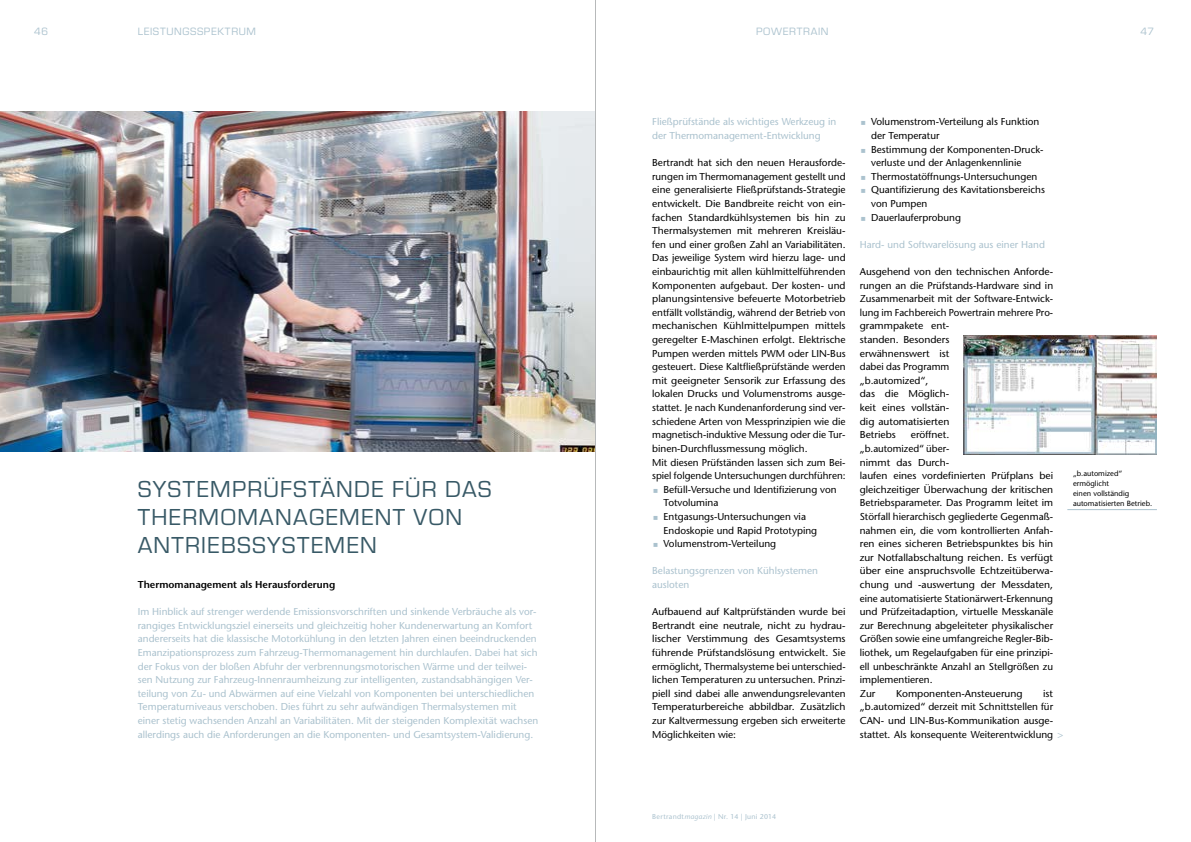
<style>
.page{position:relative;width:1191px;height:842px;background:#fff}
.page>*{position:absolute;margin:0;border:0;box-sizing:border-box;transform-origin:0 0}
.t1{font:24px/28px "Eurostile";letter-spacing:.05em;color:#385966}
.t2{font:11px "Eurostile";letter-spacing:.055em;color:#abc2ce}
.t3{font:500 10px/13.6px "Stone Sans Std";color:#000}
.t4{font:500 10px/13.6px "Stone Sans Std";color:#abc2ce}
.t5{font:600 10px "Stone Sans Std";color:#000}
.t6{font:500 7.5px/10px "Stone Sans Std";color:#000}
.t7{font:500 7px "Stone Sans Std";letter-spacing:.04em;color:#abc2ce}
.s1{color:#abc2ce}
.s2{font-style:italic}
</style>
<div class="page">
<img style="left:963px;top:335px;width:194px;height:119px">
<img style="left:0;top:112px;width:595px;height:340px">
<hr style="left:1067px;top:509px;width:90px;height:1px;background:#abc2ce">
<hr style="left:595px;top:0;width:1px;height:842px;background:#b7b9ba">
<p class="t2" style="left:34px;top:26px;width:16px">46</p>
<p class="t2" style="left:138px;top:26px;width:118px">LEISTUNGSSPEKTRUM</p>
<p class="t2" style="left:756px;top:26px;width:74px">POWERTRAI N</p>
<p class="t2" style="left:1140px;top:26px;width:15px">47</p>
<p class="t4" style="left:652px;top:115px;width:185px">Fließprüfstände als wichtiges Werkzeug in der Thermomanagement-Entwicklung</p>
<p class="t3" style="left:652px;top:156px;width:195px">Bertrandt hat sich den neuen Herausforde-</p>
<p class="t3" style="left:652px;top:169px;width:195px">rungen im Thermomanagement gestellt und</p>
<p class="t3" style="left:652px;top:183px;width:195px">eine generalisierte Fließprüfstands-Strategie</p>
<p class="t3" style="left:652px;top:197px;width:195px">entwickelt. Die Bandbreite reicht von ein-</p>
<p class="t3" style="left:652px;top:210px;width:195px">fachen Standardkühlsystemen bis hin zu</p>
<p class="t3" style="left:652px;top:224px;width:195px">Thermalsystemen mit mehreren Kreisläu-</p>
<p class="t3" style="left:652px;top:237px;width:195px">fen und einer großen Zahl an Variabilitäten.</p>
<p class="t3" style="left:652px;top:251px;width:195px">Das jeweilige System wird hierzu lage- und</p>
<p class="t3" style="left:652px;top:265px;width:195px">einbaurichtig mit allen kühlmittelführenden</p>
<p class="t3" style="left:652px;top:278px;width:195px">Komponenten aufgebaut. Der kosten- und</p>
<p class="t3" style="left:652px;top:292px;width:195px">planungsintensive befeuerte Motorbetrieb</p>
<p class="t3" style="left:652px;top:306px;width:195px">entfällt vollständig, während der Betrieb von</p>
<p class="t3" style="left:652px;top:319px;width:195px">mechanischen Kühlmittelpumpen mittels</p>
<p class="t3" style="left:652px;top:333px;width:195px">geregelter E-Maschinen erfolgt. Elektrische</p>
<p class="t3" style="left:652px;top:346px;width:195px">Pumpen werden mittels PWM oder LIN-Bus</p>
<p class="t3" style="left:652px;top:360px;width:195px">gesteuert. Diese Kaltfließprüfstände werden</p>
<p class="t3" style="left:652px;top:374px;width:195px">mit geeigneter Sensorik zur Erfassung des</p>
<p class="t3" style="left:652px;top:387px;width:195px">lokalen Drucks und Volumenstroms ausge-</p>
<p class="t3" style="left:652px;top:401px;width:195px">stattet. Je nach Kundenanforderung sind ver-</p>
<p class="t3" style="left:652px;top:414px;width:195px">schiedene Arten von Messprinzipien wie die</p>
<p class="t3" style="left:652px;top:428px;width:195px">magnetisch-induktive Messung oder die Tur-</p>
<p class="t3" style="left:652px;top:442px;width:157px">binen-Durchflussmessung möglich.</p>
<p class="t3" style="left:652px;top:455px;width:195px">Mit diesen Prüfständen lassen sich zum Bei-</p>
<p class="t3" style="left:652px;top:469px;width:195px">spiel folgende Untersuchungen durchführen:</p>
<p class="t3" style="left:663px;top:482px;width:175px">Befüll-Versuche und Identifizierung von</p>
<p class="t3" style="left:663px;top:496px;width:56px">Totvolumina</p>
<p class="t3" style="left:663px;top:510px;width:144px">Entgasungs-Untersuchungen via</p>
<p class="t3" style="left:663px;top:523px;width:155px">Endoskopie und Rapid Prototyping</p>
<p class="t3" style="left:663px;top:537px;width:114px">Volumenstrom-Verteilung</p>
<p class="t4" style="left:652px;top:564px;width:167px">Belastungsgrenzen von Kühlsystemen ausloten</p>
<p class="t3" style="left:652px;top:605px;width:195px;text-align:justify">Aufbauend auf Kaltprüfständen wurde bei Bertrandt eine neutrale, nicht zu hydrau&shy;lischer Verstimmung des Gesamtsystems führende Prüfstandslösung entwickelt. Sie ermöglicht, Thermalsysteme bei unterschied&shy;lichen Temperaturen zu untersuchen. Prinzi&shy;piell sind dabei alle anwendungsrelevanten Temperaturbereiche abbildbar. Zusätzlich zur Kaltvermessung ergeben sich erweiterte Möglichkeiten wie:</p>
<p class="t3" style="left:871px;top:115px;width:175px">Volumenstrom-Verteilung als Funktion der Temperatur<br>Bestimmung der Komponenten-Druck&shy;verluste und der Anlagenkennlinie<br>Thermostatöffnungs-Untersuchungen<br>Quantifizierung des Kavitationsbereichs von Pumpen<br>Dauerlauferprobung</p>
<p class="t4" style="left:859px;top:237px;width:187px">Hard- und Softwarelösung aus einer Hand</p>
<p class="t3" style="left:859px;top:265px;width:195px">Ausgehend von den technischen Anforde&shy;rungen an die Prüfstands-Hardware sind in<br>Zusammenarbeit mit der Software-Entwick&shy;lung im Fachbereich Powertrain mehrere Pro&shy;grammpakete ent-<br>standen. Besonders<br>erwähnenswert ist<br>dabei das Programm<br>„b.automized“,<br>das die Möglich-<br>keit eines vollstän-<br>dig automatisierten<br>Betriebs</p>
<p class="t3" style="left:859px;top:428px;width:195px;text-indent:51px">eröffnet.<br>„b.automized“ über-<br>nimmt das Durch-<br>laufen eines vordefinierten Prüfplans bei gleichzeitiger Überwachung der kritischen Betriebsparameter. Das Programm leitet im Störfall hierarchisch gegliederte Gegenmaß&shy;nahmen ein, die vom kontrollierten Anfah&shy;ren eines sicheren Betriebspunktes bis hin zur Notfallabschaltung reichen. Es verfügt über eine anspruchsvolle Echtzeitüberwa&shy;chung und -auswertung der Messdaten, eine automatisierte Stationärwert-Erkennung und Prüfzeitadaption, virtuelle Messkanäle zur Berechnung abgeleiteter physikalischer Größen sowie eine umfangreiche Regler-Bib&shy;liothek, um Regelaufgaben für eine prinzipi&shy;ell unbeschränkte Anzahl an Stellgrößen zu implementieren.<br>Zur</p>
<h1 class="t1" style="left:138px;top:476px;width:355px">SYSTEMPRÜFSTÄNDE FÜR DAS<br>THERMOMANAGEMENT VON<br>ANTRIEBSSYSTEMEN</h1>
<p class="t6" style="left:1073px;top:468px;width:81px">„b.automized“ ermöglicht<br>einen vollständig automatisierten Betrieb.</p>
<p class="t5" style="left:138px;top:578px;width:199px">Thermomanagement als Herausforderung</p>
<p class="t4" style="left:138px;top:605px;width:402px">Im Hinblick auf strenger werdende Emissionsvorschriften und sinkende Verbräuche als vor&shy;rangiges Entwicklungsziel einerseits und gleichzeitig hoher Kundenerwartung an Komfort andererseits hat die klassische Motorkühlung in den letzten Jahren einen beeindruckenden Emanzipationsprozess zum Fahrzeug-Thermomanagement hin durchlaufen. Dabei hat sich der Fokus von der bloßen Abfuhr der verbrennungsmotorischen Wärme und der teilwei&shy;sen Nutzung zur Fahrzeug-Innenraumheizung zur intelligenten, zustandsabhängigen Ver&shy;teilung von Zu- und Abwärmen auf eine Vielzahl von Komponenten bei unterschiedlichen Temperaturniveaus verschoben. Dies führt zu sehr aufwändigen Thermalsystemen mit einer stetig wachsenden Anzahl an Variabilitäten. Mit der steigenden Komplexität wachsen allerdings auch die Anforderungen an die Komponenten- und Gesamtsystem-Validierung.</p>
<p class="t3" style="left:859px;top:686px;width:205px;text-indent:183px">ist „b.automized“ derzeit mit Schnittstellen für CAN- und LIN-Bus-Kommunikation ausge&shy;stattet. Als konsequente Weiterentwicklung <span class="s1">&gt;</span></p>
<p class="t3" style="left:896px;top:686px;width:128px">Komponenten-Ansteuerung</p>
<p class="t7" style="left:652px;top:813px;width:125px">Bertrandt<span class="s2">magazin</span> | Nr. 14 | Juni 2014</p>
</div>
